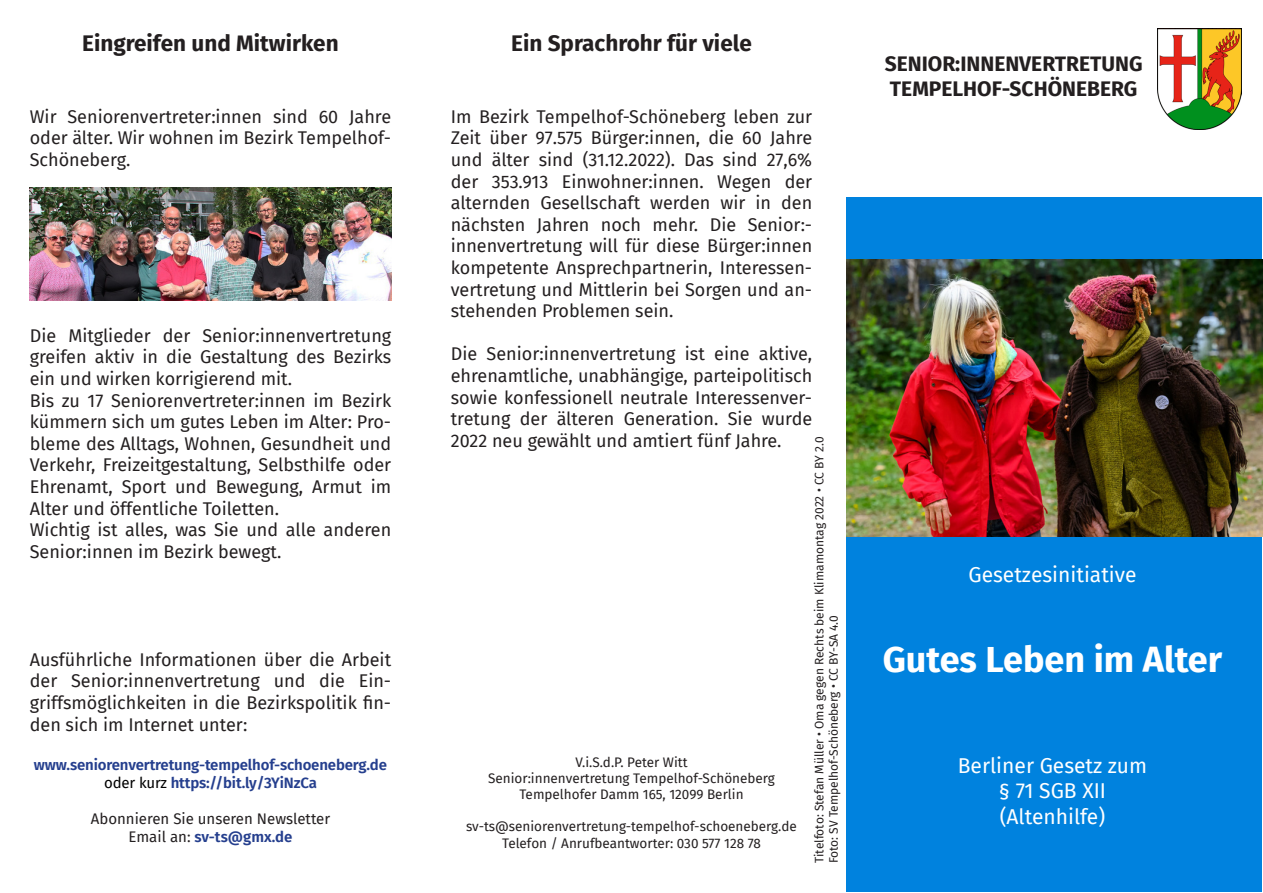
<style>
.page{position:relative;width:1263px;height:893px;background:#fff}
.page>*{position:absolute;margin:0;border:0;box-sizing:border-box;transform-origin:0 0}
.t1{font:700 36px "Fira Sans";color:#fff}
.t2{font:700 22.5px "Fira Sans";color:#231f20}
.t3{font:21px "Fira Sans";color:#fff}
.t4{font:700 21px "Fira Sans";color:#231f20}
.t5{font:18px/21.6px "Fira Sans";color:#231f20;text-align:justify}
.t6{font:600 15px/18px "Fira Sans";letter-spacing:-.01em;color:#253f8e;text-align:center}
.t7{font:15px "Fira Sans";color:#231f20}
.t8{font:13.5px "Fira Sans";color:#231f20}
.t9{font:12px "Fira Sans";color:#231f20}
.s1{font-weight:400;color:#000}
.s2{font-weight:400;color:#231f20}
</style>
<div class="page">
<div style="left:846px;top:198px;width:416px;height:694px;background:#0082de"></div>
<img style="left:846px;top:259px;width:417px;height:278px">
<img style="left:1158px;top:28px;width:83px;height:102px">
<img style="left:30px;top:187px;width:361px;height:113px">
<p class="t2" style="left:82px;top:24px;width:258px">Eingreifen und Mitwirken</p>
<p class="t5" style="left:30px;top:105px;width:363px">Wir Seniorenvertreter:innen sind 60 Jahre oder älter. Wir wohnen im Bezirk Tempelhof-Schöneberg.</p>
<p class="t5" style="left:30px;top:324px;width:363px">Die Mitglieder der Senior:innenvertretung greifen aktiv in die Gestaltung des Bezirks ein und wirken korrigierend mit.</p>
<p class="t5" style="left:30px;top:389px;width:363px">Bis zu 17 Seniorenvertreter:innen im Bezirk kümmern sich um gutes Leben im Alter: Pro&shy;bleme des Alltags, Wohnen, Gesundheit und Verkehr, Freizeitgestaltung, Selbsthilfe oder Ehrenamt, Sport und Bewegung, Armut im Alter und öffentliche Toiletten.</p>
<p class="t5" style="left:30px;top:519px;width:363px">Wichtig ist alles, was Sie und alle anderen<br>Senior:innen im Bezirk bewegt.</p>
<p class="t5" style="left:30px;top:648px;width:363px">Ausführliche Informationen über die Arbeit der Senior:innenvertretung und die Ein&shy;griffsmöglichkeiten in die Bezirkspolitik fin&shy;den sich im Internet unter:</p>
<p class="t6" style="left:34px;top:755px;width:354px">www.seniorenvertretung-tempelhof-schoeneberg.de <span class="s1">oder kurz</span> https://bit.ly/3YiNzCa</p>
<p class="t7" style="left:91px;top:808px;width:241px">Abonnieren Sie unseren Newsletter</p>
<p class="t6" style="left:129px;top:827px;width:165px"><span class="s2">Email an:</span> sv-ts@gmx.de</p>
<p class="t2" style="left:511px;top:24px;width:242px">Ein Sprachrohr für viele</p>
<p class="t5" style="left:451px;top:105px;width:363px">Im Bezirk Tempelhof-Schöneberg leben zur Zeit über 97.575 Bü rger:innen, die 60 Jahre und älter sind (31.12.2022). Das sind 27,6% der 353.913 Einwohner:innen. Wegen der alternden Gesellschaft werden wir in den nächsten Jahren noch mehr. Die Senior:- innenvertretung will fü r diese Bü rger:innen kompetente Ansprechpartnerin, Interessen&shy;vertretung und Mittlerin bei Sorgen und an&shy;stehenden Problemen sein.</p>
<p class="t5" style="left:451px;top:343px;width:363px">Die Senior:innenvertretung ist eine aktive, ehrenamtliche, unabhängige, parteipolitisch sowie konfessionell neutrale Interessenver&shy;tretung der älteren Generation. Sie wurde 2022 neu gewählt und amtiert fünf Jahre.</p>
<p class="t9" style="left:810px;top:863px;width:428px;rotate:-90deg">Titelfoto: Stefan Müller • Oma gegen Rechts beim Klimamontag 2022 • CC BY 2.0</p>
<p class="t9" style="left:824px;top:863px;width:250px;rotate:-90deg">Foto: SV Tempelhof-Schöneberg • CC BY-SA 4.0</p>
<p class="t8" style="left:575px;top:752px;width:114px">V.i.S.d.P. Peter Witt</p>
<p class="t8" style="left:488px;top:768px;width:288px">Senior:innenvertretung Tempelhof-Schöneberg</p>
<p class="t8" style="left:519px;top:784px;width:226px">Tempelhofer Damm 165, 12099 Berlin</p>
<p class="t8" style="left:466px;top:816px;width:332px">sv-ts@seniorenvertretung-tempelhof-schoeneberg.de</p>
<p class="t8" style="left:502px;top:833px;width:260px">Telefon / Anrufbeantworter: 030 577 128 78</p>
<p class="t4" style="left:885px;top:46px;width:259px">SENIOR:INNENVERTRETUNG</p>
<p class="t4" style="left:890px;top:71px;width:249px">TEMPELHOF-SCHÖNEBERG</p>
<p class="t3" style="left:968px;top:559px;width:170px">Gesetzesinitiative</p>
<p class="t1" style="left:883px;top:629px;width:341px">Gutes Leben im Alter</p>
<p class="t3" style="left:958px;top:750px;width:191px">Berliner Gesetz zum</p>
<p class="t3" style="left:999px;top:775px;width:109px">§ 71 SGB XII</p>
<p class="t3" style="left:1000px;top:800px;width:107px">(Altenhilfe)</p>
</div>
